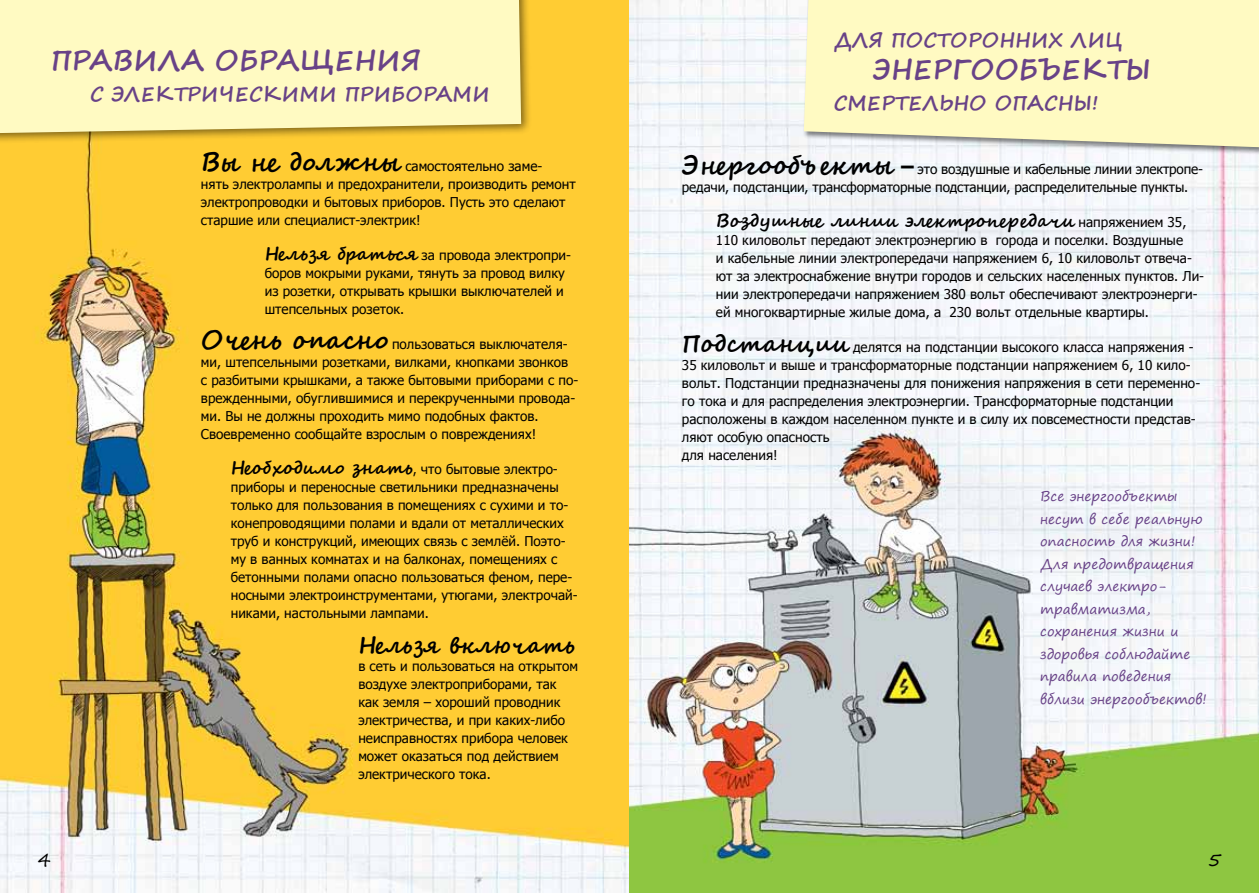
<style>
.page{position:relative;width:1259px;height:893px;background:#fff}
.page>*{position:absolute;margin:0;border:0;box-sizing:border-box;transform-origin:0 0}
.t1{font:700 27px "Segoe Print";color:#684287}
.t2{font:700 22.5px "Segoe Script";color:#000}
.t3{font:700 19.5px "Segoe Print";color:#684287}
.t4{font:700 18px "Segoe Script";color:#000}
.t5{font:18px "Segoe Print";color:#000}
.t6{font:13.5px/18px "Tahoma";color:#000}
.t7{font:13.5px/22.5px "Segoe Print";color:#684287}
.s1{font-family:"Segoe Script";font-weight:700;font-size:25.5px}
.s2{font-family:"Segoe Script";font-weight:700;font-size:18px}
.s3{font-family:"Segoe UI";font-size:18px}
.s4{font-family:"Segoe UI";font-weight:700;font-size:25.5px}
.s5{font-family:"Tahoma";font-weight:400;font-size:13.5px}
.s6{font-family:"Segoe Script";font-weight:700;font-size:24px}
</style>
<div class="page">
<img style="left:629px;top:0;width:630px;height:893px">
<img style="left:0;top:0;width:629px;height:893px">
<div style="left:802px;top:0;width:457px;height:155px;background:#000;opacity:.5"></div>
<div style="left:804px;top:0;width:455px;height:147px;background:#fffac2"></div>
<div style="left:0;top:0;width:532px;height:144px;background:#000;opacity:.5"></div>
<div style="left:0;top:0;width:521px;height:133px;background:#fffac2"></div>
<h1 class="t1" style="left:51px;top:36px;width:371px">Правила обращения</h1>
<h3 class="t3" style="left:90px;top:77px;width:401px">с электрическими приборами</h3>
<p class="t6" style="left:201px;top:157px;width:376px"><span class="s1">Вы не должны</span> самостоятельно заме-<br>нять электролампы и предохранители, производить ремонт электропроводки и бытовых приборов. Пусть это сделают старшие или специалист-электрик!</p>
<p class="t6" style="left:265px;top:246px;width:308px"><span class="s2">Нельзя браться</span> за провода электропри&shy;боров мокрыми руками, тянуть за провод вилку из розетки, открывать крышки выключателей и штепсельных розеток.</p>
<p class="t6" style="left:201px;top:335px;width:379px"><span class="s1">Очень опасно</span> пользоваться выключателя&shy;ми, штепсельными розетками, вилками, кнопками звонков<br>с разбитыми крышками, а также бытовыми приборами с по&shy;врежденными, обуглившимися и перекрученными провода&shy;ми. Вы не должны проходить мимо подобных фактов.<br>Своевременно сообщайте взрослым о повреждениях!</p>
<p class="t6" style="left:231px;top:460px;width:348px"><span class="s2">Необходимо знать</span><span class="s3">,</span> что бытовые электро&shy;приборы и переносные светильники предназначены только для пользования в помещениях с сухими и то&shy;конепроводящими полами и вдали от металлических труб и конструкций, имеющих связь с землёй. Поэто&shy;му в ванных комнатах и на балконах, помещениях с бетонными полами опасно пользоваться феном, пере&shy;носными электроинструментами, утюгами, электрочай&shy;никами, настольными лампами.</p>
<h2 class="t2" style="left:358px;top:627px;width:218px">Нельзя включать</h2>
<p class="t6" style="left:358px;top:657px;width:221px">в сеть и пользоваться на открытом воздухе электроприборами, так как земля – хороший проводник электричества, и при каких-либо неисправностях прибора человек может оказаться под действием электрического тока.</p>
<h3 class="t3" style="left:834px;top:23px;width:290px">Для посторонних лиц</h3>
<h1 class="t1" style="left:873px;top:45px;width:280px">энергообъекты</h1>
<h3 class="t3" style="left:834px;top:86px;width:266px">смертельно опасны!</h3>
<p class="t6" style="left:682px;top:159px;width:523px"><span class="s1">Энергообъ екты</span> <span class="s4">–</span> это воздушные и кабельные линии электропе&shy;редачи, подстанции, трансформаторные подстанции, распределительные пункты.</p>
<h3 class="t4" style="left:716px;top:206px;width:472px">Воздушные линии электропер едачи <span class="s5">напряжением 35,</span></h3>
<p class="t6" style="left:716px;top:230px;width:490px">110 киловольт передают электроэнергию в города и поселки. Воздушные<br>и кабельные линии электропередачи напряжением 6, 10 киловольт отвеча&shy;ют за электроснабжение внутри городов и сельских населенных пунктов. Ли&shy;нии электропередачи напряжением 380 вольт обеспечивают электроэнерги&shy;ей многоквартирные жилые дома, а 230 вольт отдельные квартиры.</p>
<p class="t6" style="left:682px;top:338px;width:520px"><span class="s6">Подстанции</span> делятся на подстанции высокого класса напряжения - 35 киловольт и выше и трансформаторные подстанции напряжением 6, 10 кило&shy;вольт. Подстанции предназначены для понижения напряжения в сети переменно&shy;го тока и для распределения электроэнергии. Трансформаторные подстанции расположены в каждом населенном пункте и в силу их повсеместности представ&shy;ляют особую опасность<br>для населения!</p>
<p class="t7" style="left:1040px;top:485px;width:168px">Все энергообъекты несут в себе реальную опасность для жизни!<br>Для предотвращения случаев электро&shy;травматизма, сохранения жизни и здоровья соблюдайте правила поведения вблизи энергообъектов!</p>
<h3 class="t5" style="left:38px;top:843px;width:15px">4</h3>
<h3 class="t5" style="left:1208px;top:843px;width:15px">5</h3>
</div>
